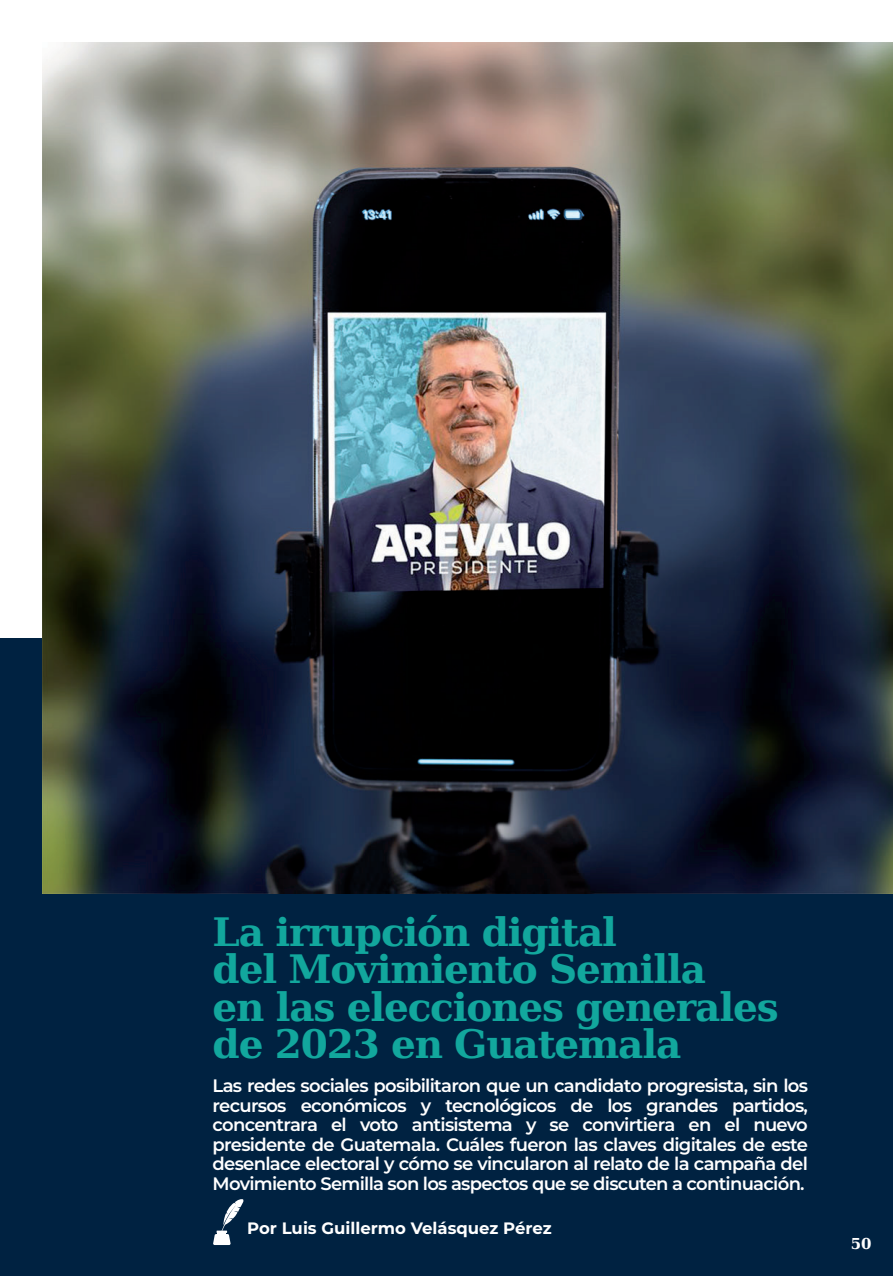
<style>
.page{position:relative;width:893px;height:1276px;background:#fff}
.page>*{position:absolute;margin:0;border:0;box-sizing:border-box;transform-origin:0 0}
.t1{font:700 39px/37.5px "DejaVu Serif";letter-spacing:-.03em;color:#12a79d}
.t2{font:600 18px/19.5px "Montserrat";letter-spacing:-.04em;color:#fff;text-align:justify}
.t3{font:700 16.5px "Montserrat";color:#fff}
.t4{font:700 15px "DejaVu Serif";color:#fff}
</style>
<div class="page">
<div style="left:0;top:638px;width:893px;height:638px;background:#002241"></div>
<svg style="left:213px;top:1199px;width:31px;height:46px"></svg>
<img style="left:43px;top:43px;width:850px;height:850px">
<h1 class="t1" style="left:213px;top:912px;width:568px">La irrupción digital<br>del Movimiento Semilla<br>en las elecciones generales de 2023 en Guatemala</h1>
<p class="t2" style="left:213px;top:1075px;width:597px">Las redes sociales posibilitaron que un candidato progresista, sin los recursos económicos y tecnológicos de los grandes partidos, concentrara el voto antisistema y se convirtiera en el nuevo presidente de Guatemala. Cuáles fueron las claves digitales de este desenlace electoral y cómo se vincularon al relato de la campaña del Movimiento Semilla son los aspectos que se discuten a continuación.</p>
<p class="t3" style="left:247px;top:1215px;width:306px">Por Luis Guillermo Velásquez Pérez</p>
<p class="t4" style="left:851px;top:1231px;width:22px">50</p>
</div>
